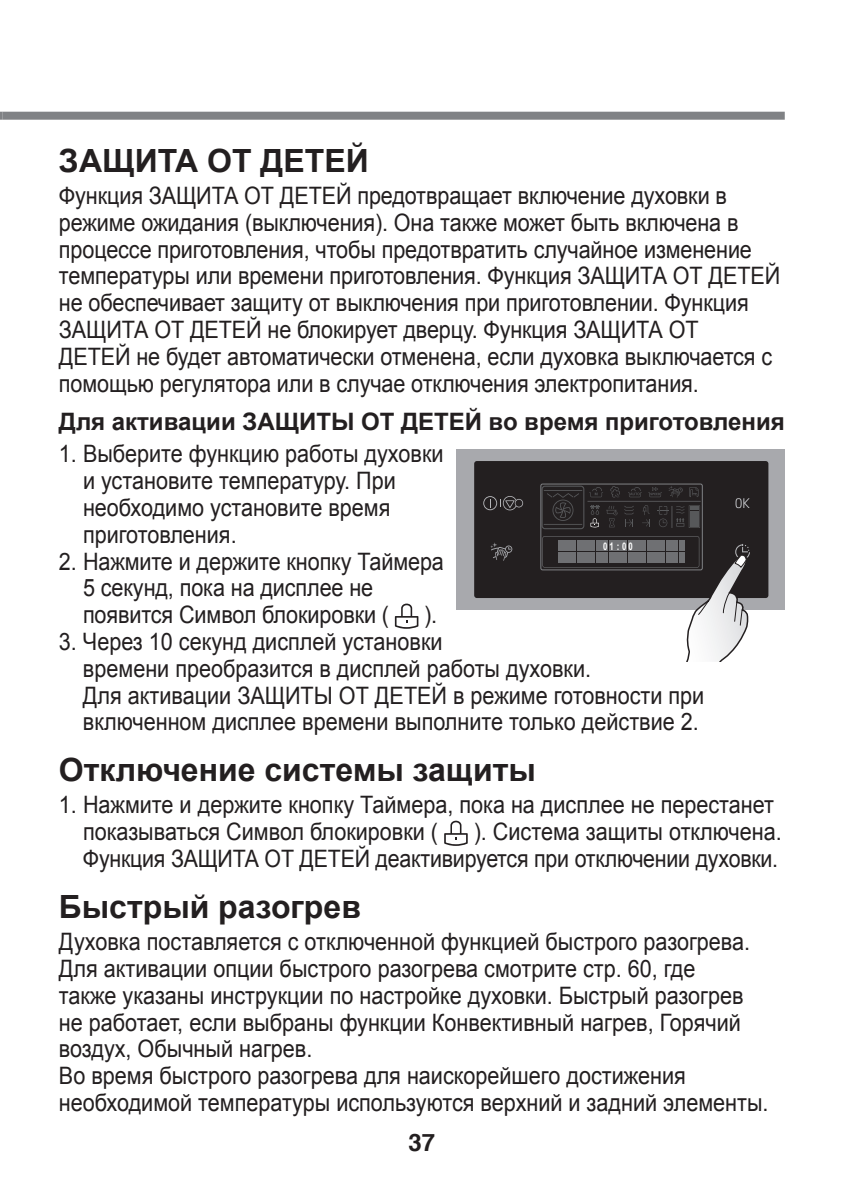
<style>
.page{position:relative;width:842px;height:1193px;background:#fff}
.page>*{position:absolute;margin:0;border:0;box-sizing:border-box;transform-origin:0 0}
.t1{font:700 32px "Arial";color:#231f20}
.t2{font:24px/26.8px "Arial";letter-spacing:-.005em;color:#231f20;scale:.9 1}
.t3{font:700 24px "Arial";color:#231f20}
.t4{font:700 24px "Helvetica";color:#231f20}
.t5{font:700 10.6px "Arial";color:#fff;scale:.74 1}
</style>
<div class="page">
<svg style="left:0;top:112px;width:2px;height:8px"></svg>
<div style="left:2px;top:112px;width:783px;height:8px;background:#808285"></div>
<svg style="left:395px;top:603px;width:23px;height:26px"></svg>
<svg style="left:444px;top:820px;width:24px;height:26px"></svg>
<div style="left:456px;top:449px;width:329px;height:160px;background:#a8a9ad"></div>
<div style="left:474px;top:461px;width:294px;height:137px;background:#231f20"></div>
<svg style="left:735px;top:498px;width:15px;height:10px"></svg>
<svg style="left:490px;top:542px;width:22px;height:19px"></svg>
<svg style="left:483px;top:496px;width:40px;height:14px"></svg>
<div style="left:536px;top:478px;width:171px;height:98px;background:#231f20;border-radius:2px"></div>
<svg style="left:543px;top:486px;width:157px;height:43px"></svg>
<div style="left:541px;top:484px;width:161px;height:86px;border:1px solid #808285;border-radius:2px"></div>
<svg style="left:542px;top:536px;width:208px;height:126px"></svg>
<h1 class="t1" style="left:59px;top:139px;width:311px">ЗАЩИТА ОТ ДЕТЕЙ</h1>
<p class="t2" style="left:59px;top:182px;width:803px">Функция ЗАЩИТА ОТ ДЕТЕЙ предотвращает включение духовки в режиме ожидания (выключения). Она также может быть включена в процессе приготовления, чтобы предотвратить случайное изменение температуры или времени приготовления. Функция ЗАЩИТА ОТ ДЕТЕЙ не обеспечивает защиту от выключения при приготовлении. Функция ЗАЩИТА ОТ ДЕТЕЙ не блокирует дверцу. Функция ЗАЩИТА ОТ<br>ДЕТЕЙ не будет автоматически отменена, если духовка выключается с помощью регулятора или в случае отключения электропитания.</p>
<p class="t3" style="left:59px;top:405px;width:727px">Для активации ЗАЩИТЫ ОТ ДЕТЕЙ во время приготовления</p>
<p class="t2" style="left:83px;top:441px;width:402px;text-indent:-24px">1. Выберите функцию работы духовки и установите температуру. При необходимо установите время приготовления.</p>
<p class="t2" style="left:83px;top:548px;width:403px;text-indent:-24px">2. Нажмите и держите кнопку Таймера<br>5 секунд, пока на дисплее не появится Символ блокировки (</p>
<p class="t5" style="left:603px;top:539px;width:42px">0 1 : 0 0</p>
<p class="t2" style="left:424px;top:601px;width:16px">).</p>
<p class="t2" style="left:83px;top:628px;width:692px;text-indent:-24px">3. Через 10 секунд дисплей установки<br>времени преобразится в дисплей работы духовки.<br>Для активации ЗАЩИТЫ ОТ ДЕТЕЙ в режиме готовности при включенном дисплее времени выполните только действие 2.</p>
<h1 class="t1" style="left:59px;top:748px;width:478px">Отключение системы защиты</h1>
<p class="t2" style="left:83px;top:792px;width:769px;text-indent:-24px">1. Нажмите и держите кнопку Таймера, пока на дисплее не перестанет показываться Символ блокировки (</p>
<p class="t2" style="left:83px;top:818px;width:778px;text-align:right">). Система защиты отключена.<br>Функция ЗАЩИТА ОТ ДЕТЕЙ деактивируется при отключении духовки.</p>
<h1 class="t1" style="left:59px;top:885px;width:303px">Быстрый разогрев</h1>
<p class="t2" style="left:59px;top:928px;width:790px">Духовка поставляется с отключенной функцией быстрого разогрева.<br>Для активации опции быстрого разогрева смотрите стр. 60, где<br>также указаны инструкции по настройке духовки. Быстрый разогрев не работает, если выбраны функции Конвективный нагрев, Горячий воздух, Обычный нагрев.<br>Во время быстрого разогрева для наискорейшего достижения необходимой температуры используются верхний и задний элементы.</p>
<p class="t4" style="left:408px;top:1123px;width:28px">37</p>
</div>
